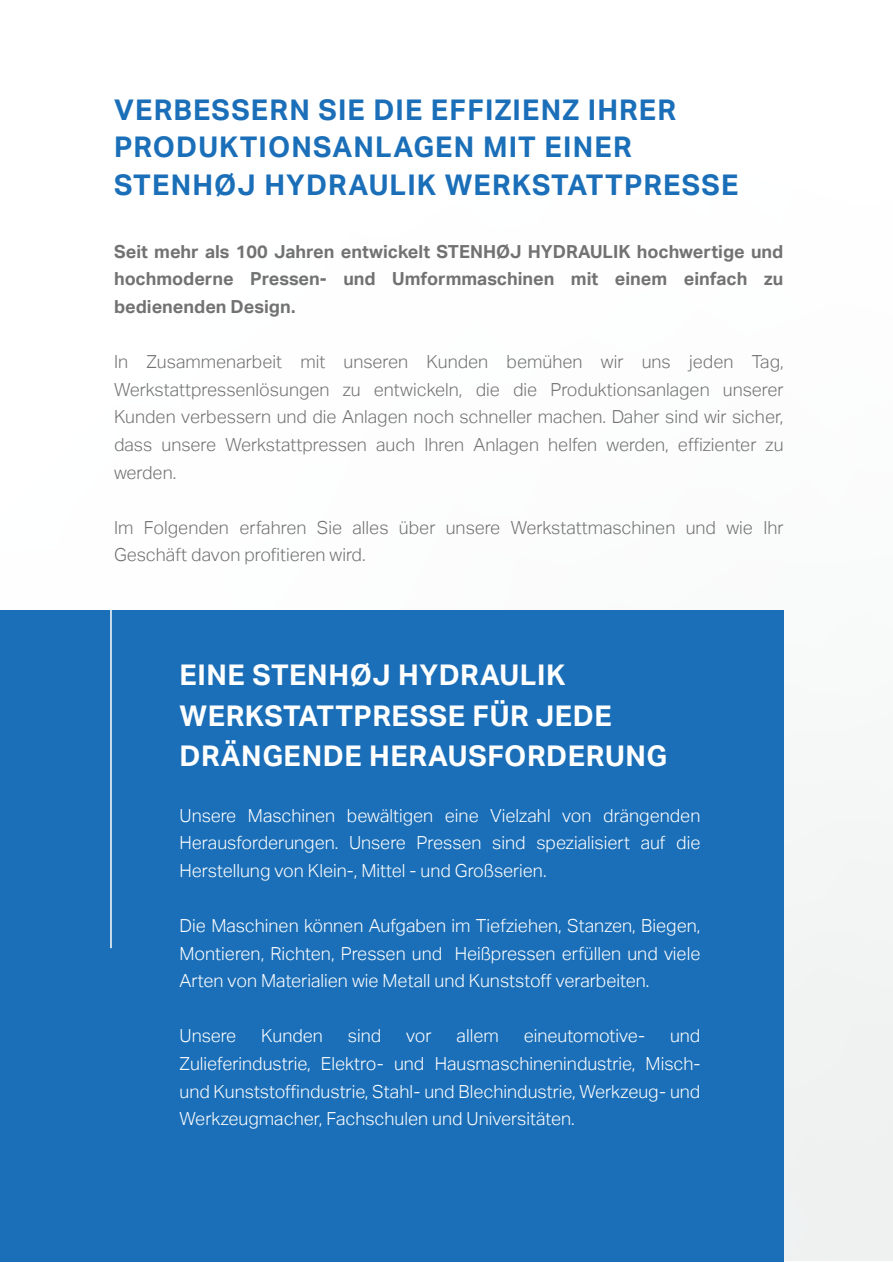
<style>
.page{position:relative;width:893px;height:1263px;background:#fff}
.page>*{position:absolute;margin:0;border:0;box-sizing:border-box;transform-origin:0 0}
.t1{font:700 28.5px/37.2px "Aktiv Grotesk";letter-spacing:.04em;color:#1b6fb8}
.t2{font:700 28.5px/40.2px "Aktiv Grotesk";letter-spacing:.02em;color:#fff}
.t3{font:300 18px/27.6px "Aktiv Grotesk";color:#fff;text-align:justify}
.t4{font:300 18px/27.6px "Aktiv Grotesk";color:#727272;text-align:justify}
.t5{font:700 18px/27.6px "Aktiv Grotesk";color:#727272;text-align:justify}
</style>
<div class="page">
<div style="left:0;top:610px;width:783px;height:651px;background:#1b6fb8"></div>
<hr style="left:110px;top:609px;width:2px;height:339px;background:#fff">
<h1 class="t1" style="left:114px;top:92px;width:626px">VERBESSERN SIE DIE EFFIZIENZ IHRER<br>PRODUKTIONSANLAGEN MIT EINER<br>STENHØJ HYDRAULIK WERKSTATTPRESSE</h1>
<p class="t5" style="left:114px;top:238px;width:671px">Seit mehr als 100 Jahren entwickelt STENHØJ HYDRAULIK hochwertige und hochmoderne Pressen- und Umformmaschinen mit einem einfach zu bedienenden Design.</p>
<p class="t4" style="left:114px;top:348px;width:671px">In Zusammenarbeit mit unseren Kunden bemühen wir uns jeden Tag, Werkstattpressenlösungen zu entwickeln, die die Produktionsanlagen unserer Kunden verbessern und die Anlagen noch schneller machen. Daher sind wir sicher, dass unsere Werkstattpressen auch Ihren Anlagen helfen werden, effizienter zu werden.</p>
<p class="t4" style="left:114px;top:514px;width:671px">Im Folgenden erfahren Sie alles über unsere Werkstattmaschinen und wie Ihr<br>Geschäft davon profitieren wird.</p>
<h1 class="t2" style="left:179px;top:655px;width:489px">EINE STENHØJ HYDRAULIK<br>WERKSTATTPRESSE FÜR JEDE<br>DRÄNGENDE HERAUSFORDERUNG</h1>
<p class="t3" style="left:179px;top:801px;width:522px">Unsere Maschinen bewältigen eine Vielzahl von drängenden Herausforderungen. Unsere Pressen sind spezialisiert auf die Herstellung von Klein-, Mittel - und Großserien.</p>
<p class="t3" style="left:179px;top:912px;width:522px">Die Maschinen können Aufgaben im Tiefziehen, Stanzen, Biegen, Montieren, Richten, Pressen und Heißpressen erfüllen und viele Arten von Materialien wie Metall und Kunststoff verarbeiten.</p>
<p class="t3" style="left:179px;top:1022px;width:522px;text-indent:490px">und Zulieferindustrie, Elektro- und Hausmaschinenindustrie, Misch&shy;und Kunststoffindustrie, Stahl- und Blechindustrie, Werkzeug- und Werkzeugmacher, Fachschulen und Universitäten.</p>
<p class="t3" style="left:179px;top:1022px;width:58px">Unsere</p>
<p class="t3" style="left:261px;top:1022px;width:63px">Kunden</p>
<p class="t3" style="left:348px;top:1022px;width:35px">sind</p>
<p class="t3" style="left:406px;top:1022px;width:27px">vor</p>
<p class="t3" style="left:457px;top:1022px;width:44px">allem</p>
<p class="t3" style="left:524px;top:1022px;width:123px">eineutomotive-</p>
</div>
